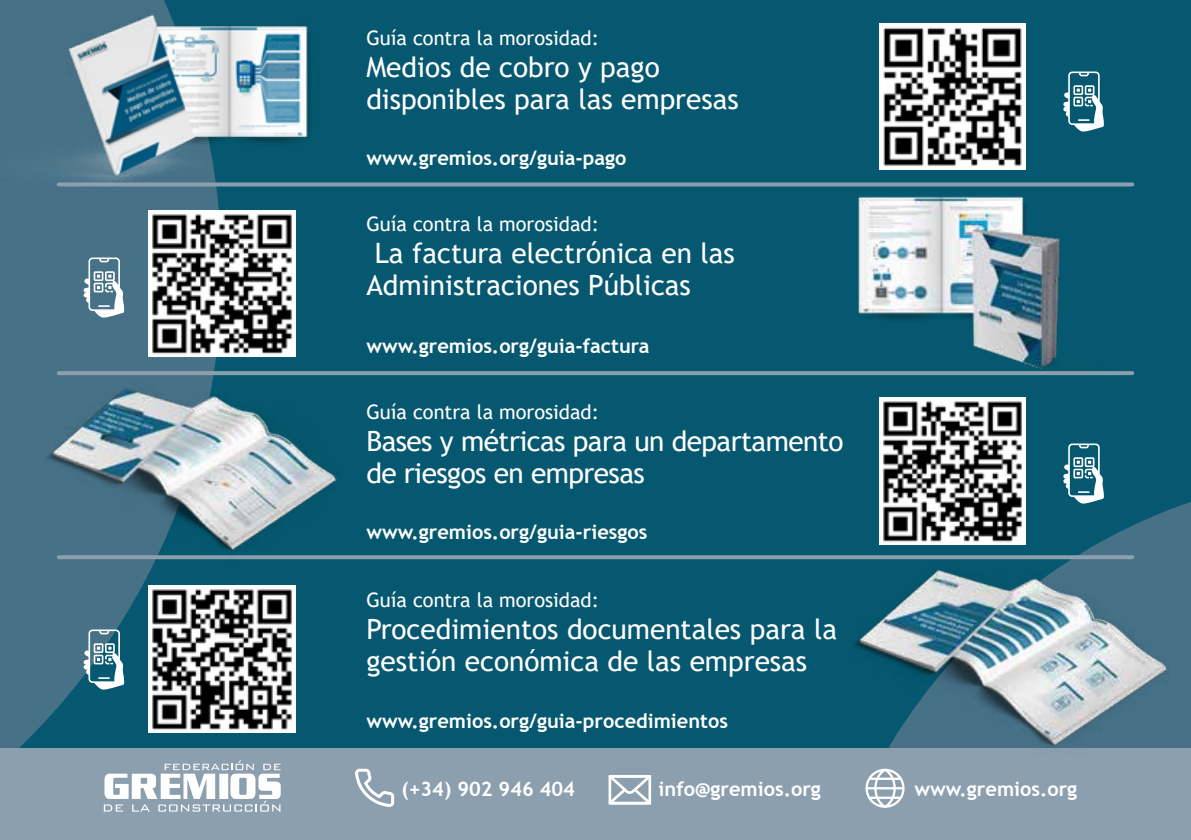
<style>
.page{position:relative;width:1191px;height:840px;background:#fff}
.page>*{position:absolute;margin:0;border:0;box-sizing:border-box;transform-origin:0 0}
.t1{font:28px/32px "Trebuchet MS";color:#fff}
.t2{font:28px/32px "Trebuchet MS";letter-spacing:-.02em;color:#fff}
.t3{font:700 20px "Trebuchet MS";color:#fff}
.t4{font:20px "Trebuchet MS";color:#fff}
</style>
<div class="page">
<div style="left:0;top:0;width:1191px;height:839px;background:#05586f"></div>
<svg style="left:808px;top:471px;width:383px;height:89px"></svg>
<svg style="left:0;top:204px;width:222px;height:544px;fill:#467187"></svg>
<div style="left:0;top:748px;width:1191px;height:91px;background:#8c9faf"></div>
<svg style="left:338px;top:182px;width:794px;height:4px;background:#7c96a7"></svg>
<svg style="left:379px;top:371px;width:753px;height:4px;background:#889dad"></svg>
<svg style="left:379px;top:555px;width:456px;height:4px;background:#849aab"></svg>
<img style="left:0;top:0;width:338px;height:204px">
<img style="left:856px;top:196px;width:279px;height:177px">
<img style="left:31px;top:357px;width:348px;height:233px">
<img style="left:835px;top:536px;width:356px;height:253px">
<img style="left:879px;top:23px;width:146px;height:147px">
<img style="left:149px;top:210px;width:146px;height:147px">
<img style="left:879px;top:397px;width:146px;height:147px">
<img style="left:149px;top:585px;width:146px;height:147px">
<svg style="left:1063px;top:71px;width:41px;height:61px"></svg>
<svg style="left:84px;top:257px;width:41px;height:61px;background:#87a3b1"></svg>
<svg style="left:1063px;top:443px;width:41px;height:61px"></svg>
<svg style="left:84px;top:629px;width:41px;height:60px"></svg>
<svg style="left:355px;top:768px;width:39px;height:38px"></svg>
<svg style="left:608px;top:775px;width:43px;height:29px"></svg>
<svg style="left:865px;top:768px;width:39px;height:39px"></svg>
<svg style="left:104px;top:760px;width:177px;height:51px"></svg>
<p class="t4" style="left:366px;top:25px;width:234px">Guía contra la morosidad:</p>
<h1 class="t1" style="left:366px;top:51px;width:374px">Medios de cobro y pago disponibles para las empresas</h1>
<p class="t3" style="left:366px;top:146px;width:262px">www.gremios.org/guia-pago</p>
<p class="t4" style="left:366px;top:211px;width:234px">Guía contra la morosidad:</p>
<h1 class="t1" style="left:366px;top:237px;width:370px;text-indent:8px">La factura electrónica en las<br>Administraciones Públicas</h1>
<p class="t3" style="left:366px;top:333px;width:285px">www.gremios.org/guia-factura</p>
<p class="t4" style="left:366px;top:399px;width:234px">Guía contra la morosidad:</p>
<h1 class="t2" style="left:366px;top:424px;width:478px">Bases y métricas para un departamento de riesgos en empresas</h1>
<p class="t3" style="left:366px;top:519px;width:283px">www.gremios.org/guia-riesgos</p>
<p class="t4" style="left:366px;top:587px;width:234px">Guía contra la morosidad:</p>
<h1 class="t1" style="left:366px;top:612px;width:472px">Procedimientos documentales para la gestión económica de las empresas</h1>
<p class="t3" style="left:366px;top:708px;width:363px">www.gremios.org/guia-procedimientos</p>
<p class="t3" style="left:401px;top:775px;width:175px">(+34) 902 946 404</p>
<p class="t3" style="left:658px;top:775px;width:164px">info@gremios.org</p>
<p class="t3" style="left:914px;top:775px;width:164px">www.gremios.org</p>
</div>
